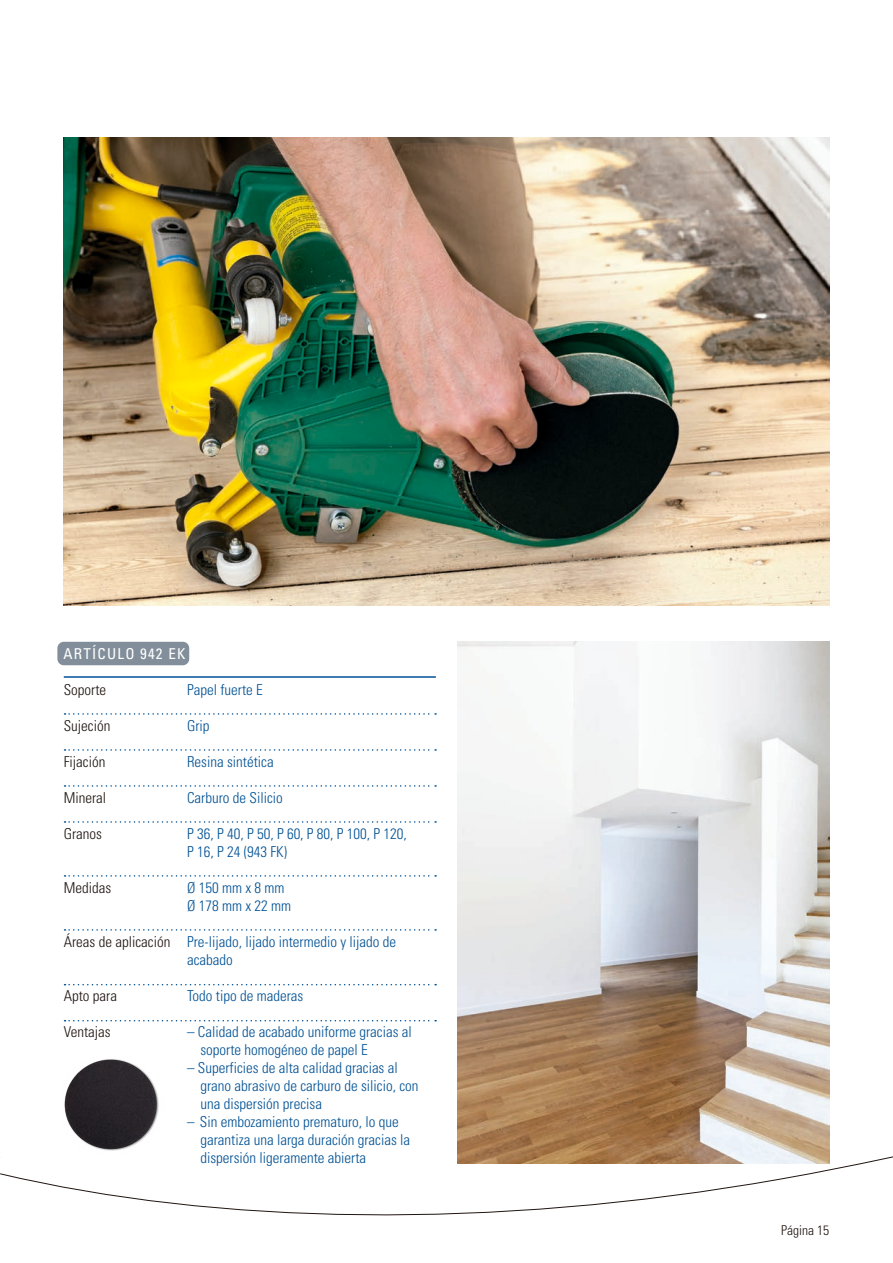
<style>
.page{position:relative;width:893px;height:1263px;background:#fff}
.page>*{position:absolute;margin:0;border:0;box-sizing:border-box;transform-origin:0 0}
.Tabellenzeilen{font:300 condensed 15px/18px "Univers LT Std";color:#005194}
.Tabellenzeilen-2{font:300 condensed 15px "Univers LT Std";color:#1f1410}
.Subline{font:condensed 15px "Univers LT Std";letter-spacing:.08em;color:#fff}
.Paginierung{font:300 condensed 13.5px "Univers LT Std";color:#1f1410}
</style>
<div class="page">
<img style="left:64px;top:137px;width:765px;height:468px">
<img style="left:457px;top:641px;width:372px;height:512px">
<svg style="left:0;top:1153px;width:893px;height:63px"></svg>
<hr style="left:64px;top:676px;width:372px;height:2px;background:#005194">
<svg style="left:65px;top:749px;width:371px;height:2px"></svg>
<svg style="left:65px;top:875px;width:371px;height:2px"></svg>
<svg style="left:65px;top:929px;width:371px;height:2px"></svg>
<svg style="left:65px;top:984px;width:371px;height:1px"></svg>
<svg style="left:65px;top:1020px;width:371px;height:1px"></svg>
<svg style="left:65px;top:821px;width:371px;height:2px"></svg>
<svg style="left:65px;top:785px;width:371px;height:2px"></svg>
<div style="left:57px;top:642px;width:132px;height:23px;background:#828f9b;border-radius:6px"></div>
<svg style="left:65px;top:713px;width:371px;height:2px"></svg>
<img style="left:39px;top:1059px;width:144px;height:111px">
<p class="Subline" style="left:64px;top:644px;width:123px">ARTÍCULO 942 EK</p>
<p class="Tabellenzeilen-2" style="left:64px;top:681px;width:44px">Soporte</p>
<p class="Tabellenzeilen-2" style="left:64px;top:717px;width:48px">Sujeción</p>
<p class="Tabellenzeilen-2" style="left:64px;top:753px;width:43px">Fijación</p>
<p class="Tabellenzeilen-2" style="left:64px;top:789px;width:44px">Mineral</p>
<p class="Tabellenzeilen-2" style="left:64px;top:825px;width:40px">Granos</p>
<p class="Tabellenzeilen-2" style="left:64px;top:879px;width:49px">Medidas</p>
<p class="Tabellenzeilen-2" style="left:64px;top:933px;width:108px">Áreas de aplicación</p>
<p class="Tabellenzeilen-2" style="left:64px;top:987px;width:55px">Apto para</p>
<p class="Tabellenzeilen-2" style="left:64px;top:1023px;width:48px">Ventajas</p>
<p class="Tabellenzeilen" style="left:187px;top:681px;width:77px">Papel fuerte E</p>
<p class="Tabellenzeilen" style="left:187px;top:717px;width:24px">Grip</p>
<p class="Tabellenzeilen" style="left:187px;top:753px;width:88px">Resina sintética</p>
<p class="Tabellenzeilen" style="left:187px;top:789px;width:97px">Carburo de Silicio</p>
<p class="Tabellenzeilen" style="left:187px;top:825px;width:221px">P 36, P 40, P 50, P 60, P 80, P 100, P 120,<br>P 16, P 24 (943 FK)</p>
<p class="Tabellenzeilen" style="left:187px;top:879px;width:99px">Ø 150 mm x 8 mm</p>
<p class="Tabellenzeilen" style="left:187px;top:897px;width:106px">Ø 178 mm x 22 mm</p>
<p class="Tabellenzeilen" style="left:187px;top:933px;width:211px">Pre-lijado, lijado intermedio y lijado de acabado</p>
<p class="Tabellenzeilen" style="left:187px;top:987px;width:118px">Todo tipo de maderas</p>
<p class="Tabellenzeilen" style="left:187px;top:1023px;width:226px">– Calidad de acabado uniforme gracias al</p>
<p class="Tabellenzeilen" style="left:200px;top:1041px;width:169px">soporte homogéneo de papel E</p>
<p class="Tabellenzeilen" style="left:187px;top:1059px;width:212px">– Superficies de alta calidad gracias al</p>
<p class="Tabellenzeilen" style="left:200px;top:1077px;width:220px">grano abrasivo de carburo de silicio, con</p>
<p class="Tabellenzeilen" style="left:200px;top:1095px;width:123px">una dispersión precisa</p>
<p class="Tabellenzeilen" style="left:187px;top:1113px;width:213px">– Sin embozamiento prematuro, lo que</p>
<p class="Tabellenzeilen" style="left:200px;top:1131px;width:211px">garantiza una larga duración gracias la</p>
<p class="Tabellenzeilen" style="left:200px;top:1149px;width:167px">dispersión ligeramente abierta</p>
<p class="Paginierung" style="left:781px;top:1222px;width:49px">Página 15</p>
</div>
